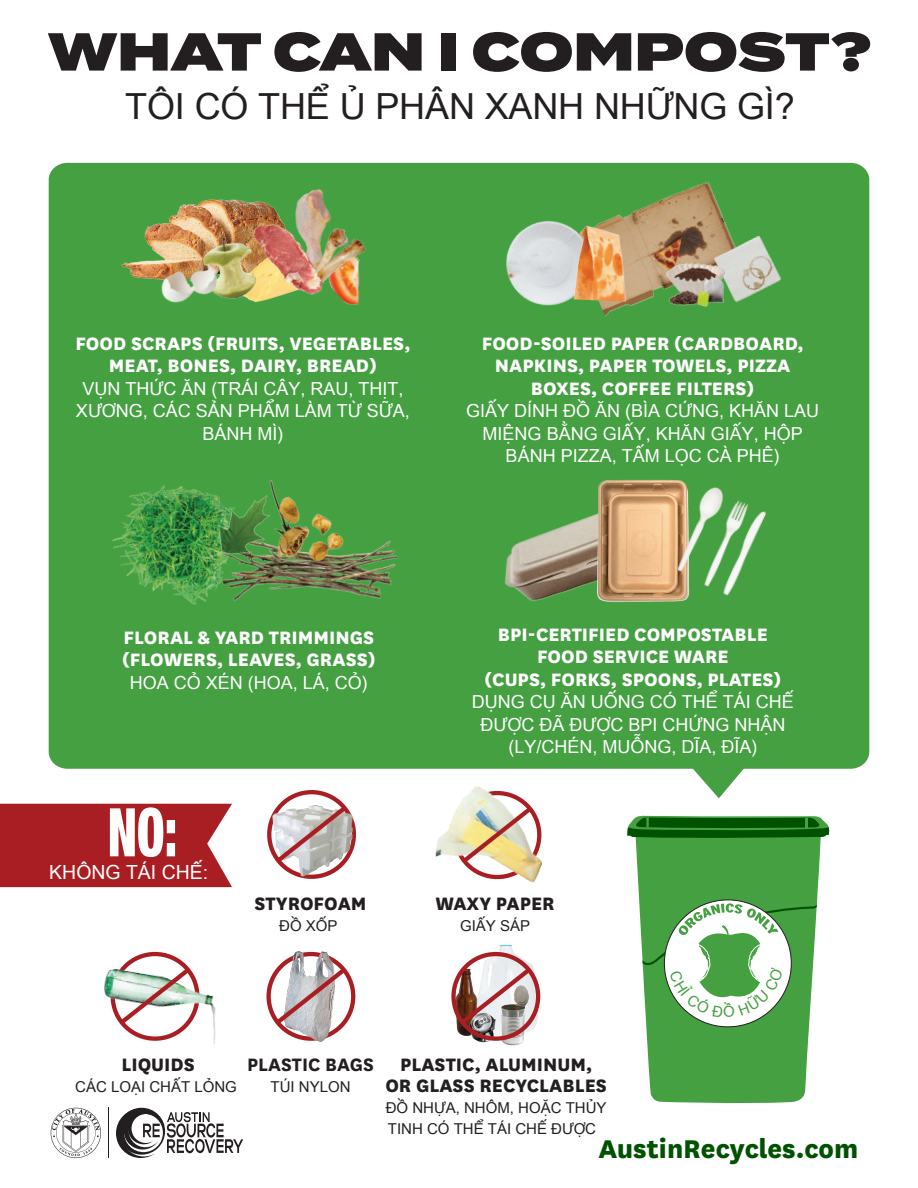
<style>
.page{position:relative;width:918px;height:1188px;background:#fff}
.page>*{position:absolute;margin:0;border:0;box-sizing:border-box;transform-origin:0 0}
.t1{font:900 53.4px "Termina";color:#231f20}
.t2{font:36px "Arial Unicode MS";letter-spacing:-.005em;color:#231f20}
.t3{font:800 30px "National";color:#005100}
.t4{font:800 21px/22.5px "National";color:#fff;text-align:center}
.t5{font:800 21px/21px "National";color:#231f20;text-align:center}
.t6{font:700 21px "National";color:#231f20}
.t7{font:19.5px "Arial Unicode MS";color:#fff}
.t8{font:18px/22.5px "Arial Unicode MS";color:#fff;text-align:center}
.t9{font:15px/21px "Arial Unicode MS";color:#231f20}
</style>
<div class="page">
<div style="left:49px;top:163px;width:820px;height:606px;background:#44a041;border-radius:18px"></div>
<svg style="left:661px;top:768px;width:116px;height:30px"></svg>
<svg style="left:0;top:804px;width:232px;height:83px;background:#b64043"></svg>
<img style="left:244px;top:540px;width:154px;height:59px">
<img style="left:112px;top:485px;width:132px;height:120px">
<img style="left:194px;top:493px;width:42px;height:89px">
<img style="left:504px;top:520px;width:76px;height:82px">
<img style="left:121px;top:199px;width:118px;height:81px">
<img style="left:239px;top:189px;width:127px;height:116px">
<img style="left:186px;top:228px;width:87px;height:77px">
<img style="left:157px;top:261px;width:66px;height:44px">
<img style="left:236px;top:480px;width:121px;height:106px">
<img style="left:565px;top:162px;width:192px;height:147px">
<img style="left:702px;top:224px;width:79px;height:85px">
<img style="left:506px;top:194px;width:110px;height:123px">
<img style="left:568px;top:224px;width:65px;height:78px">
<img style="left:664px;top:260px;width:66px;height:49px">
<img style="left:580px;top:479px;width:71px;height:124px">
<img style="left:651px;top:479px;width:115px;height:123px">
<img style="left:475px;top:944px;width:64px;height:91px">
<img style="left:500px;top:1028px;width:29px;height:17px">
<img style="left:457px;top:1028px;width:12px;height:8px">
<img style="left:469px;top:1028px;width:27px;height:15px">
<img style="left:266px;top:951px;width:90px;height:91px">
<svg style="left:272px;top:964px;width:78px;height:64px"></svg>
<img style="left:104px;top:958px;width:112px;height:86px">
<svg style="left:116px;top:964px;width:78px;height:64px"></svg>
<svg style="left:456px;top:964px;width:78px;height:64px;background:#bba3a1"></svg>
<div style="left:451px;top:952px;width:89px;height:89px;border:4px solid #a91e22;border-radius:50%"></div>
<div style="left:267px;top:790px;width:89px;height:89px;border:4px solid #a91e22;border-radius:50%"></div>
<img style="left:269px;top:800px;width:87px;height:79px">
<svg style="left:272px;top:802px;width:78px;height:65px"></svg>
<svg style="left:636px;top:839px;width:185px;height:265px;background:#5dac5a"></svg>
<svg style="left:627px;top:815px;width:203px;height:24px;background:#267225"></svg>
<img style="left:435px;top:786px;width:108px;height:97px">
<svg style="left:458px;top:803px;width:78px;height:64px"></svg>
<svg style="left:664px;top:900px;width:127px;height:127px"></svg>
<svg style="left:116px;top:1108px;width:127px;height:50px"></svg>
<svg style="left:51px;top:1108px;width:50px;height:50px"></svg>
<hr style="left:108px;top:1108px;width:1px;height:50px;background:#231f20">
<svg style="left:642px;top:903px;width:175px;height:115px"></svg>
<h1 class="t1" style="left:48px;top:12px;width:826px">WHAT CAN I COMPOST?</h1>
<h2 class="t2" style="left:125px;top:80px;width:671px">TÔI CÓ THỂ Ủ PHÂN XANH NHỮNG GÌ?</h2>
<p class="t4" style="left:75px;top:330px;width:337px">FOOD SCRAPS (FRUITS, VEGETABLES,<br>MEAT, BONES, DAIRY, BREAD)</p>
<p class="t8" style="left:76px;top:377px;width:335px">VỤN THỨC ĂN (TRÁI CÂY, RAU, THỊT,<br>XƯƠNG, CÁC SẢN PHẨM LÀM TỪ SỮA,<br>BÁNH MÌ)</p>
<p class="t4" style="left:482px;top:330px;width:323px">FOOD-SOILED PAPER (CARDBOARD,<br>NAPKINS, PAPER TOWELS, PIZZA<br>BOXES, COFFEE FILTERS)</p>
<p class="t8" style="left:466px;top:399px;width:355px">GIẤY DÍNH ĐỒ ĂN (BÌA CỨNG, KHĂN LAU<br>MIỆNG BẰNG GIẤY, KHĂN GIẤY, HỘP<br>BÁNH PIZZA, TẤM LỌC CÀ PHÊ)</p>
<p class="t4" style="left:122px;top:624px;width:255px;text-align:left">FLORAL &amp; YARD TRIMMINGS (FLOWERS, LEAVES, GRASS)</p>
<p class="t8" style="left:130px;top:671px;width:240px">HOA CỎ XÉN (HOA, LÁ, CỎ)</p>
<p class="t7" style="left:49px;top:858px;width:160px">KHÔNG TÁI CHẾ:</p>
<p class="t5" style="left:254px;top:891px;width:114px">STYROFOAM</p>
<p class="t9" style="left:279px;top:914px;width:60px">ĐỒ XỐP</p>
<p class="t4" style="left:484px;top:621px;width:298px">BPI-CERTIFIED COMPOSTABLE<br>FOOD SERVICE WARE<br>(CUPS, FORKS, SPOONS, PLATES)</p>
<p class="t8" style="left:472px;top:690px;width:324px">DỤNG CỤ ĂN UỐNG CÓ THỂ TÁI CHẾ<br>ĐƯỢC ĐÃ ĐƯỢC BPI CHỨNG NHẬN (LY/CHÉN, MUỖNG, DĨA, ĐĨA)</p>
<p class="t5" style="left:435px;top:891px;width:121px">WAXY PAPER</p>
<p class="t9" style="left:460px;top:914px;width:72px">GIẤY SÁP</p>
<p class="t5" style="left:121px;top:1052px;width:75px">LIQUIDS</p>
<p class="t9" style="left:75px;top:1076px;width:163px">CÁC LOẠI CHẤT LỎNG</p>
<p class="t6" style="left:247px;top:1050px;width:128px">PLASTIC BAGS</p>
<p class="t9" style="left:271px;top:1076px;width:82px">TÚI NYLON</p>
<p class="t5" style="left:385px;top:1052px;width:223px">PLASTIC, ALUMINUM,<br>OR GLASS RECYCLABLES</p>
<p class="t9" style="left:386px;top:1097px;width:222px">ĐỒ NHỰA, NHÔM, HOẶC THỦY<br>TINH CÓ THỂ TÁI CHẾ ĐƯỢC</p>
<h3 class="t3" style="left:599px;top:1127px;width:261px">AustinRecycles.com</h3>
</div>
